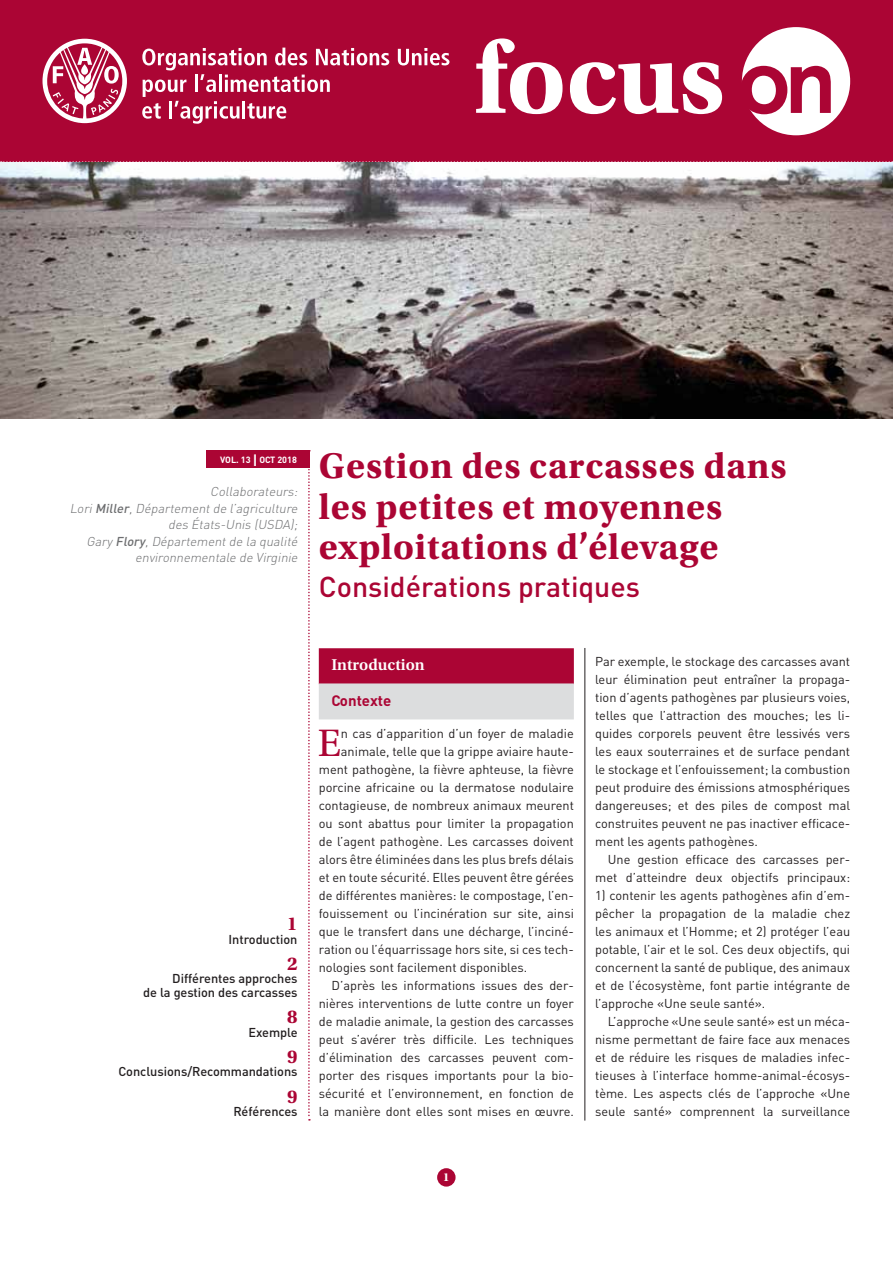
<style>
.page{position:relative;width:893px;height:1263px;background:#fff}
.page>*{position:absolute;margin:0;border:0;box-sizing:border-box;transform-origin:0 0}
.t1{font:40.35px "Utopia Std";color:#ab0534}
.t2{font:700 37.5px/40.5px "Utopia Std";letter-spacing:.02em;color:#ab0534}
.t3{font:500 28.5px "DIN";color:#ab0534}
.t4{font:700 19.5px "Utopia Std";color:#ab0534}
.t5{font:600 16.5px "Utopia Std";color:#fff}
.t6{font:700 15px "DIN";color:#ab0534}
.t7{font:12.75px/18px "DIN";color:#231f20;text-align:justify}
.t8{font:italic 300 12.75px/16.5px "DIN";color:#6d6e70;text-align:right}
.t9{font:500 12.75px/13.5px "DIN";letter-spacing:-.005em;color:#231f20;text-align:right}
.t10{font:700 12px "Utopia Std";color:#fff}
.t11{font:700 9px "DIN";color:#fff}
.s1{font-size:13.5px}
.s2{font-weight:500}
</style>
<div class="page">
<div style="left:437px;top:1168px;width:18px;height:19px;background:#ab0534;border-radius:50%"></div>
<svg style="left:308px;top:469px;width:2px;height:652px"></svg>
<div style="left:0;top:0;width:893px;height:162px;background:#ab0534"></div>
<svg style="left:1px;top:161px;width:892px;height:1px"></svg>
<img style="left:0;top:162px;width:893px;height:257px">
<div style="left:207px;top:450px;width:103px;height:18px;background:#ab0534"></div>
<hr style="left:584px;top:648px;width:1px;height:473px;background:#231f20">
<div style="left:319px;top:648px;width:255px;height:36px;background:#ab0534"></div>
<div style="left:319px;top:683px;width:255px;height:36px;background:#dcddde"></div>
<svg style="left:476px;top:38px;width:246px;height:76px"></svg>
<div style="left:742px;top:27px;width:108px;height:108px;background:#fff;border-radius:50%"></div>
<svg style="left:741px;top:66px;width:90px;height:48px"></svg>
<svg style="left:43px;top:39px;width:84px;height:84px"></svg>
<svg style="left:398px;top:48px;width:51px;height:17px"></svg>
<svg style="left:142px;top:48px;width:247px;height:76px"></svg>
<p class="t11" style="left:220px;top:457px;width:78px">VOL. 13 <span class="s1">|</span> OCT 2018</p>
<p class="t8" style="left:70px;top:485px;width:232px">Collaborateurs:<br>Lori <span class="s2">Miller</span>, Département de l’agriculture des États-Unis (USDA);<br>Gary <span class="s2">Flory</span>, Département de la qualité environnementale de Virginie</p>
<h2 class="t2" style="left:319px;top:449px;width:469px">Gestion des carcasses dans les petites et moyennes exploitations d’élevage</h2>
<h3 class="t3" style="left:319px;top:576px;width:323px">Considérations pratiques</h3>
<h3 class="t4" style="left:287px;top:916px;width:12px">1</h3>
<p class="t9" style="left:229px;top:934px;width:70px">Introduction</p>
<h3 class="t4" style="left:287px;top:956px;width:12px">2</h3>
<p class="t9" style="left:143px;top:974px;width:156px">Différentes approches<br>de la gestion des carcasses</p>
<h3 class="t4" style="left:287px;top:1009px;width:12px">8</h3>
<p class="t9" style="left:248px;top:1027px;width:51px">Exemple</p>
<h3 class="t4" style="left:287px;top:1049px;width:12px">9</h3>
<p class="t9" style="left:118px;top:1066px;width:181px">Conclusions/Recommandations</p>
<h3 class="t4" style="left:287px;top:1089px;width:12px">9</h3>
<p class="t9" style="left:233px;top:1106px;width:66px">Références</p>
<p class="t5" style="left:332px;top:659px;width:95px">Introduction</p>
<p class="t6" style="left:332px;top:695px;width:61px">Contexte</p>
<h1 class="t1" style="left:318px;top:718px;width:25px">E</h1>
<p class="t7" style="left:341px;top:726px;width:234px">n cas d’apparition d’un foyer de maladie</p>
<p class="t7" style="left:341px;top:744px;width:234px">animale, telle que la grippe aviaire haute-</p>
<p class="t7" style="left:319px;top:762px;width:257px">ment pathogène, la fièvre aphteuse, la fièvre</p>
<p class="t7" style="left:319px;top:780px;width:256px">porcine africaine ou la dermatose nodulaire</p>
<p class="t7" style="left:319px;top:798px;width:257px">contagieuse, de nombreux animaux meurent</p>
<p class="t7" style="left:319px;top:816px;width:257px">ou sont abattus pour limiter la propagation</p>
<p class="t7" style="left:319px;top:834px;width:256px">de l’agent pathogène. Les carcasses doivent</p>
<p class="t7" style="left:319px;top:852px;width:257px">alors être éliminées dans les plus brefs délais</p>
<p class="t7" style="left:319px;top:870px;width:257px">et en toute sécurité. Elles peuvent être gérées</p>
<p class="t7" style="left:319px;top:888px;width:257px">de différentes manières: le compostage, l’en-</p>
<p class="t7" style="left:319px;top:906px;width:257px">fouissement ou l’incinération sur site, ainsi</p>
<p class="t7" style="left:319px;top:924px;width:256px">que le transfert dans une décharge, l’inciné-</p>
<p class="t7" style="left:319px;top:942px;width:257px">ration ou l’équarrissage hors site, si ces tech-</p>
<p class="t7" style="left:319px;top:960px;width:210px">nologies sont facilement disponibles.</p>
<p class="t7" style="left:332px;top:978px;width:244px">D’après les informations issues des der-</p>
<p class="t7" style="left:319px;top:996px;width:257px">nières interventions de lutte contre un foyer</p>
<p class="t7" style="left:319px;top:1014px;width:257px">de maladie animale, la gestion des carcasses</p>
<p class="t7" style="left:319px;top:1032px;width:256px">peut s’avérer très difficile. Les techniques</p>
<p class="t7" style="left:319px;top:1050px;width:257px">d’élimination des carcasses peuvent com-</p>
<p class="t7" style="left:319px;top:1068px;width:257px">porter des risques importants pour la bio-</p>
<p class="t7" style="left:319px;top:1086px;width:257px">sécurité et l’environnement, en fonction de</p>
<p class="t7" style="left:319px;top:1104px;width:257px">la manière dont elles sont mises en œuvre.</p>
<p class="t7" style="left:595px;top:654px;width:257px">Par exemple, le stockage des carcasses avant leur élimination peut entraîner la propaga&shy;tion d’agents pathogènes par plusieurs voies, telles que l’attraction des mouches; les li&shy;quides corporels peuvent être lessivés vers les eaux souterraines et de surface pendant le stockage et l’enfouissement; la combustion peut produire des émissions atmosphériques dangereuses; et des piles de compost mal construites peuvent ne pas inactiver efficace&shy;ment les agents pathogènes.</p>
<p class="t7" style="left:595px;top:852px;width:257px;text-align:right">Une gestion efficace des carcasses per&shy;met d’atteindre deux objectifs principaux:</p>
<p class="t7" style="left:595px;top:888px;width:257px">1) contenir les agents pathogènes afin d’em&shy;pêcher la propagation de la maladie chez les animaux et l’Homme; et 2) protéger l’eau potable, l’air et le sol. Ces deux objectifs, qui concernent la santé de publique, des animaux et de l’écosystème, font partie intégrante de l’approche «Une seule santé».</p>
<p class="t7" style="left:595px;top:1014px;width:257px;text-indent:13px">L’approche «Une seule santé» est un méca&shy;nisme permettant de faire face aux menaces et de réduire les risques de maladies infec&shy;tieuses à l’interface homme-animal-écosys&shy;tème. Les aspects clés de l’approche «Une seule santé» comprennent la surveillance</p>
<p class="t10" style="left:443px;top:1173px;width:8px">1</p>
</div>
